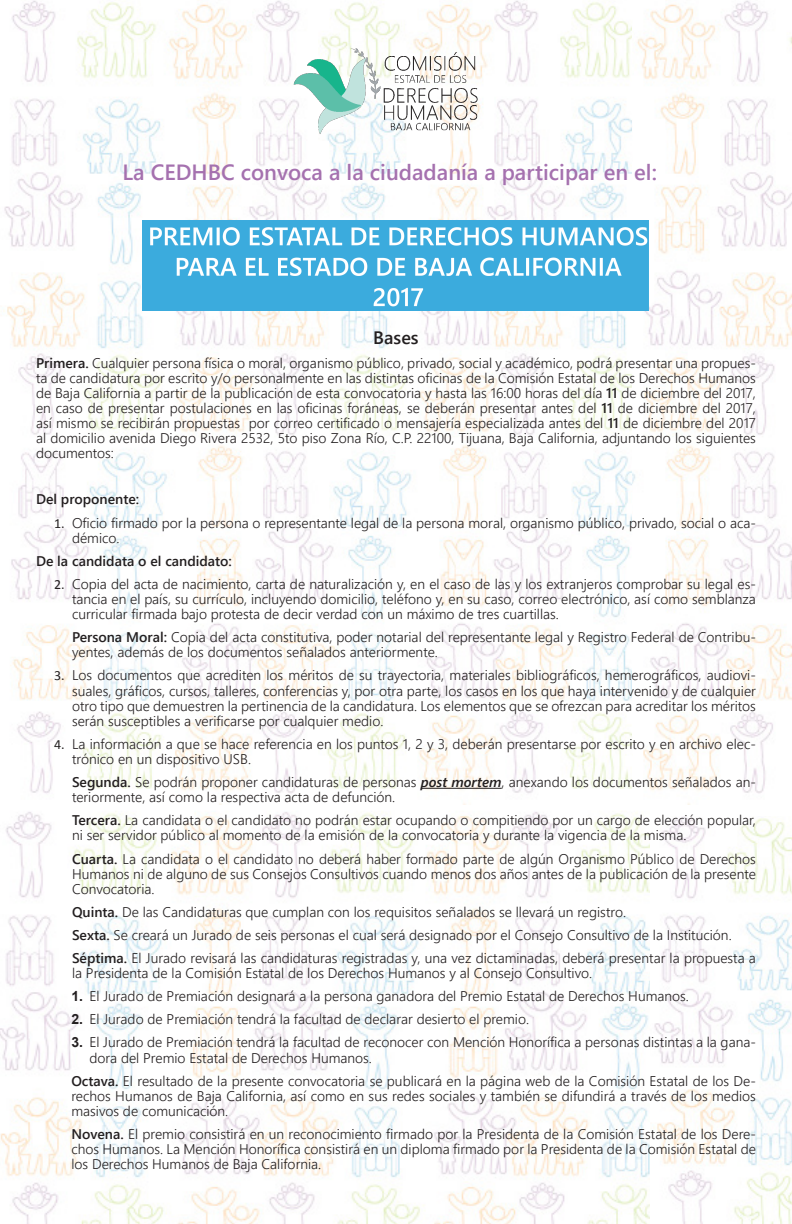
<style>
.page{position:relative;width:792px;height:1224px;background:#fff}
.page>*{position:absolute;margin:0;border:0;box-sizing:border-box;transform-origin:0 0}
.t1{font:22px "Webly Sleek UI Semibold";color:#a571af}
.t2{font:18px "Webly Sleek UI Semibold";color:#231f20}
.List_Paragraph{font:14px/15.1px "Webly Sleek UI Semilight";color:#231f20}
.t3{font:14px "Webly Sleek UI Semibold";color:#231f20}
.s1{font-family:"Webly Sleek UI Semibold"}
.s2{font-family:"Calibri"}
.s3{font-family:"Webly Sleek UI Semibold";font-style:italic}
.s4{font-family:"Arial";font-weight:700}
</style>
<div class="page">
<img style="left:649px;top:816px;width:143px;height:408px">
<img style="left:0;top:811px;width:649px;height:413px">
<img style="left:632px;top:0;width:160px;height:805px">
<img style="left:3px;top:0;width:629px;height:805px">
<img style="left:142px;top:220px;width:507px;height:90px">
<img style="left:288px;top:36px;width:201px;height:112px">
<hr style="left:421px;top:788px;width:81px;height:1px;background:#231f20">
<p class="t1" style="left:123px;top:156px;width:536px">La CEDHBC convoca a la ciudadanía a participar en el:</p>
<p class="t2" style="left:373px;top:324px;width:47px">Bases</p>
<p class="List_Paragraph" style="left:36px;top:354px;width:722px;text-align:justify"><span class="s1">Primera.</span> Cualquier persona física o moral, organismo público, privado, social y académico, podrá presentar una propues&shy;ta de candidatura por escrito y/o personalmente en las distintas oficinas de la Comisión Estatal de los Derechos Humanos de Baja California a partir de la publicación de esta convocatoria y hasta las 16:00 horas del día <span class="s1">11</span> de diciembre del 2017, en caso de presentar postulaciones en las oficinas foráneas, se deberán presentar antes del <span class="s1">11</span> de diciembre del 2017, así mismo se recibirán propuestas por correo certificado o mensajería especializada antes del <span class="s1">11</span> de diciembre del 2017 al domicilio avenida Diego Rivera 2532, 5to piso Zona Río, C.P. 22100, Tijuana, Baja California, adjuntando los siguientes documentos:</p>
<p class="t3" style="left:36px;top:489px;width:105px">Del proponente:</p>
<p class="List_Paragraph" style="left:72px;top:514px;width:686px;text-indent:-18px"><span class="s2">1.</span> Oficio firmado por la persona o representante legal de la persona moral, organismo público, privado, social o aca&shy;démico.</p>
<p class="t3" style="left:36px;top:550px;width:198px">De la candidata o el candidato:</p>
<p class="List_Paragraph" style="left:72px;top:576px;width:686px;text-align:justify;text-indent:-18px"><span class="s2">2.</span> Copia del acta de nacimiento, carta de naturalización y, en el caso de las y los extranjeros comprobar su legal es&shy;tancia en el país, su currículo, incluyendo domicilio, teléfono y, en su caso, correo electrónico, así como semblanza curricular firmada bajo protesta de decir verdad con un máximo de tres cuartillas.</p>
<p class="List_Paragraph" style="left:72px;top:629px;width:686px"><span class="s1">Persona Moral:</span> Copia del acta constitutiva, poder notarial del representante legal y Registro Federal de Contribu&shy;yentes, además de los documentos señalados anteriormente.</p>
<p class="List_Paragraph" style="left:72px;top:667px;width:686px;text-align:justify;text-indent:-18px"><span class="s2">3.</span> Los documentos que acrediten los méritos de su trayectoria, materiales bibliográficos, hemerográficos, audiovi&shy;suales, gráficos, cursos, talleres, conferencias y, por otra parte, los casos en los que haya intervenido y de cualquier otro tipo que demuestren la pertinencia de la candidatura. Los elementos que se ofrezcan para acreditar los méritos serán susceptibles a verificarse por cualquier medio.</p>
<p class="List_Paragraph" style="left:72px;top:736px;width:686px;text-indent:-18px"><span class="s2">4.</span> La información a que se hace referencia en los puntos 1, 2 y 3, deberán presentarse por escrito y en archivo elec&shy;trónico en un dispositivo USB.</p>
<p class="List_Paragraph" style="left:72px;top:774px;width:686px"><span class="s1">Segunda.</span> Se podrán proponer candidaturas de personas <span class="s3">post mortem</span>, anexando los documentos señalados an&shy;teriormente, así como la respectiva acta de defunción.</p>
<p class="List_Paragraph" style="left:72px;top:812px;width:685px"><span class="s1">Tercera.</span> La candidata o el candidato no podrán estar ocupando o compitiendo por un cargo de elección popular, ni ser servidor público al momento de la emisión de la convocatoria y durante la vigencia de la misma.</p>
<p class="List_Paragraph" style="left:72px;top:850px;width:686px;text-align:justify"><span class="s1">Cuarta.</span> La candidata o el candidato no deberá haber formado parte de algún Organismo Público de Derechos Humanos ni de alguno de sus Consejos Consultivos cuando menos dos años antes de la publicación de la presente Convocatoria.</p>
<p class="List_Paragraph" style="left:72px;top:904px;width:556px"><span class="s1">Quinta.</span> De las Candidaturas que cumplan con los requisitos señalados se llevará un registro.</p>
<p class="List_Paragraph" style="left:72px;top:927px;width:661px"><span class="s1">Sexta.</span> Se creará un Jurado de seis personas el cual será designado por el Consejo Consultivo de la Institución.</p>
<p class="List_Paragraph" style="left:72px;top:950px;width:686px"><span class="s1">Séptima.</span> El Jurado revisará las candidaturas registradas y, una vez dictaminadas, deberá presentar la propuesta a la Presidenta de la Comisión Estatal de los Derechos Humanos y al Consejo Consultivo.</p>
<p class="List_Paragraph" style="left:71px;top:988px;width:619px"><span class="s4">1.</span> El Jurado de Premiación designará a la persona ganadora del Premio Estatal de Derechos Humanos.</p>
<p class="List_Paragraph" style="left:71px;top:1011px;width:459px"><span class="s4">2.</span> El Jurado de Premiación tendrá la facultad de declarar desierto el premio.</p>
<p class="List_Paragraph" style="left:89px;top:1034px;width:668px;text-indent:-18px"><span class="s4">3.</span> El Jurado de Premiación tendrá la facultad de reconocer con Mención Honorífica a personas distintas a la gana&shy;dora del Premio Estatal de Derechos Humanos.</p>
<p class="List_Paragraph" style="left:71px;top:1073px;width:686px;text-align:justify"><span class="s1">Octava.</span> El resultado de la presente convocatoria se publicará en la página web de la Comisión Estatal de los De&shy;rechos Humanos de Baja California, así como en sus redes sociales y también se difundirá a través de los medios masivos de comunicación.</p>
<p class="List_Paragraph" style="left:71px;top:1126px;width:686px;text-align:justify"><span class="s1">Novena.</span> El premio consistirá en un reconocimiento firmado por la Presidenta de la Comisión Estatal de los Dere&shy;chos Humanos. La Mención Honorífica consistirá en un diploma firmado por la Presidenta de la Comisión Estatal de los Derechos Humanos de Baja California.</p>
</div>
